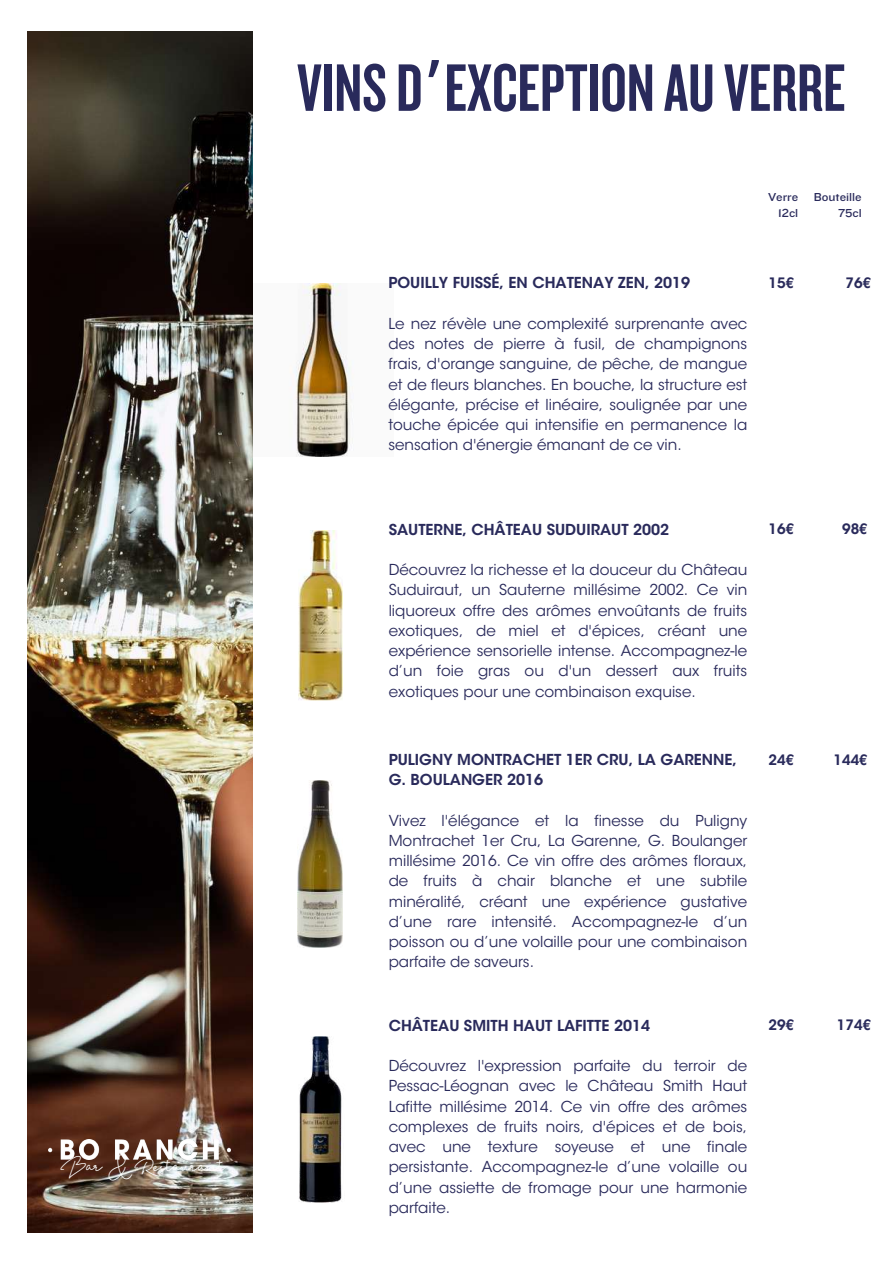
<style>
.page{position:relative;width:894px;height:1264px;background:#fff}
.page>*{position:absolute;margin:0;border:0;box-sizing:border-box;transform-origin:0 0}
.t1{font:69.75px "Knockout HTF48 Featherweight";color:#292a5b}
.t2{font:25.95px "Madelon Script";color:#fff}
.t3{font:15px/20.2px "ITC Avant Garde Std";color:#292a5b;text-align:justify}
.t4{font:600 15px/20.2px "ITC Avant Garde Std";color:#292a5b}
.t5{font:600 14.25px "ITC Avant Garde Std";color:#292a5b}
.t6{font:12px/16px "Knockout HTF32 Junior Cruiserwt";color:#292a5b;text-align:right}
.s1{font-family:"Noto Sans Gurmukhi"}
</style>
<div class="page">
<img style="left:252px;top:284px;width:101px;height:173px">
<img style="left:27px;top:31px;width:225px;height:1200px">
<img style="left:48px;top:1139px;width:183px;height:20px">
<img style="left:298px;top:530px;width:44px;height:170px">
<img style="left:299px;top:1036px;width:43px;height:166px">
<img style="left:297px;top:780px;width:45px;height:167px">
<h2 class="t2" style="left:60px;top:1150px;width:167px">Bar &amp; Restaurant</h2>
<h1 class="t1" style="left:297px;top:53px;width:550px">VINSD<span class="s1">’</span>EXCEPTION AUVERRE</h1>
<p class="t6" style="left:767px;top:189px;width:32px">Verre<br>12cl</p>
<p class="t6" style="left:813px;top:189px;width:49px">Bouteille<br>75cl</p>
<p class="t4" style="left:388px;top:274px;width:303px">POUILLY FUISSÉ, EN CHATENAY ZEN, 2019</p>
<p class="t3" style="left:388px;top:315px;width:360px">Le nez révèle une complexité surprenante avec des notes de pierre à fusil, de champignons frais, d'orange sanguine, de pêche, de mangue et de fleurs blanches. En bouche, la structure est élégante, précise et linéaire, soulignée par une touche épicée qui intensifie en permanence la sensation d'énergie émanant de ce vin.</p>
<p class="t5" style="left:768px;top:277px;width:27px">15€</p>
<p class="t5" style="left:845px;top:277px;width:27px">76€</p>
<p class="t4" style="left:388px;top:521px;width:282px">SAUTERNE, CHÂTEAU SUDUIRAUT 2002</p>
<p class="t3" style="left:388px;top:561px;width:360px">Découvrez la richesse et la douceur du Château Suduiraut, un Sauterne millésime 2002. Ce vin liquoreux offre des arômes envoûtants de fruits exotiques, de miel et d'épices, créant une expérience sensorielle intense. Accompagnez-le d’un foie gras ou d'un dessert aux fruits exotiques pour une combinaison exquise.</p>
<p class="t4" style="left:388px;top:751px;width:350px">PULIGNY MONTRACHET 1ER CRU, LA GARENNE,<br>G. BOULANGER 2016</p>
<p class="t3" style="left:388px;top:811px;width:360px">Vivez l'élégance et la finesse du Puligny Montrachet 1er Cru, La Garenne, G. Boulanger millésime 2016. Ce vin offre des arômes floraux, de fruits à chair blanche et une subtile minéralité, créant une expérience gustative d’une rare intensité. Accompagnez-le d’un poisson ou d’une volaille pour une combinaison parfaite de saveurs.</p>
<p class="t4" style="left:388px;top:1016px;width:263px">CHÂTEAU SMITH HAUT LAFITTE 2014</p>
<p class="t3" style="left:388px;top:1057px;width:360px">Découvrez l'expression parfaite du terroir de Pessac-Léognan avec le Château Smith Haut Lafitte millésime 2014. Ce vin offre des arômes complexes de fruits noirs, d'épices et de bois, avec une texture soyeuse et une finale persistante. Accompagnez-le d’une volaille ou d’une assiette de fromage pour une harmonie parfaite.</p>
<p class="t5" style="left:768px;top:524px;width:27px">16€</p>
<p class="t5" style="left:841px;top:524px;width:27px">98€</p>
<p class="t5" style="left:768px;top:754px;width:27px">24€</p>
<p class="t5" style="left:833px;top:754px;width:35px">144€</p>
<p class="t5" style="left:768px;top:1019px;width:27px">29€</p>
<p class="t5" style="left:836px;top:1019px;width:35px">174€</p>
</div>
